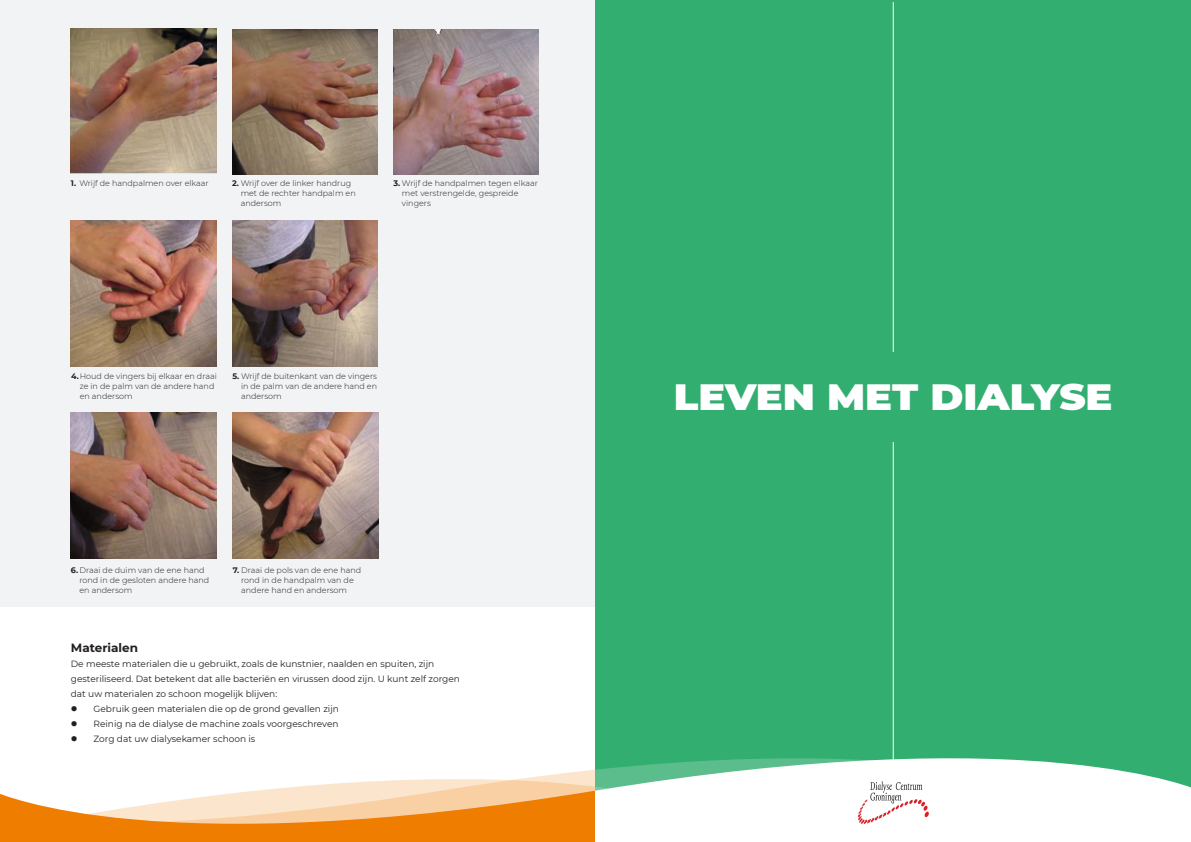
<style>
.page{position:relative;width:1191px;height:842px;background:#fff}
.page>*{position:absolute;margin:0;border:0;box-sizing:border-box;transform-origin:0 0}
.t1{font:900 36.6px "Montserrat";color:#fff;scale:1.09 1}
.t2{font:700 12px "Montserrat";color:#231f20}
.t3{font:9px/15px "Montserrat";color:#231f20}
.t4{font:300 8px/10px "Montserrat";color:#231f20}
.s1{font-weight:700}
</style>
<div class="page">
<div style="left:0;top:0;width:595px;height:607px;background:#f2f3f4"></div>
<img style="left:71px;top:28px;width:145px;height:146px">
<img style="left:71px;top:221px;width:145px;height:145px">
<img style="left:232px;top:29px;width:146px;height:146px">
<img style="left:232px;top:221px;width:146px;height:145px">
<img style="left:393px;top:29px;width:146px;height:146px">
<img style="left:71px;top:413px;width:145px;height:145px">
<img style="left:232px;top:413px;width:146px;height:145px">
<div style="left:595px;top:0;width:596px;height:842px;background:#33ae71"></div>
<hr style="left:893px;top:2px;width:1px;height:840px;background:#fff">
<div style="left:662px;top:352px;width:461px;height:89px;background:#33ae71"></div>
<svg style="left:0;top:758px;width:1191px;height:84px"></svg>
<p class="t4" style="left:71px;top:178px;width:139px"><span class="s1">1.</span> Wrijf de handpalmen over elkaar</p>
<p class="t4" style="left:241px;top:178px;width:117px;text-indent:-9px"><span class="s1">2.</span> Wrijf over de linker handrug met de rechter handpalm en andersom</p>
<p class="t4" style="left:402px;top:178px;width:137px;text-indent:-9px"><span class="s1">3.</span> Wrijf de handpalmen tegen elkaar met verstrengelde, gespreide vingers</p>
<p class="t4" style="left:80px;top:371px;width:139px;text-indent:-9px"><span class="s1">4.</span>Houd de vingers bij elkaar en draai ze in de palm van de andere hand en andersom</p>
<p class="t4" style="left:241px;top:371px;width:138px;text-align:justify;text-indent:-9px"><span class="s1">5.</span> Wrijf de buitenkant van de vingers in de palm van de andere hand en andersom</p>
<p class="t4" style="left:79px;top:565px;width:131px;text-indent:-9px"><span class="s1">6.</span> Draai de duim van de ene hand rond in de gesloten andere hand en andersom</p>
<p class="t4" style="left:241px;top:565px;width:121px;text-indent:-9px"><span class="s1">7.</span> Draai de pols van de ene hand rond in de handpalm van de andere hand en andersom</p>
<h3 class="t2" style="left:71px;top:639px;width:69px">Materialen</h3>
<p class="t3" style="left:71px;top:656px;width:390px">De meeste materialen die u gebruikt, zoals de kunstnier, naalden en spuiten, zijn gesteriliseerd. Dat betekent dat alle bacteriën en virussen dood zijn. U kunt zelf zorgen dat uw materialen zo schoon mogelijk blijven:</p>
<p class="t3" style="left:94px;top:701px;width:247px">Gebruik geen materialen die op de grond gevallen zijn</p>
<p class="t3" style="left:94px;top:716px;width:246px">Reinig na de dialyse de machine zoals voorgeschreven</p>
<p class="t3" style="left:94px;top:731px;width:163px">Zorg dat uw dialysekamer schoon is</p>
<h1 class="t1" style="left:674px;top:369px;width:404px">LEVEN MET DIALYSE</h1>
</div>
